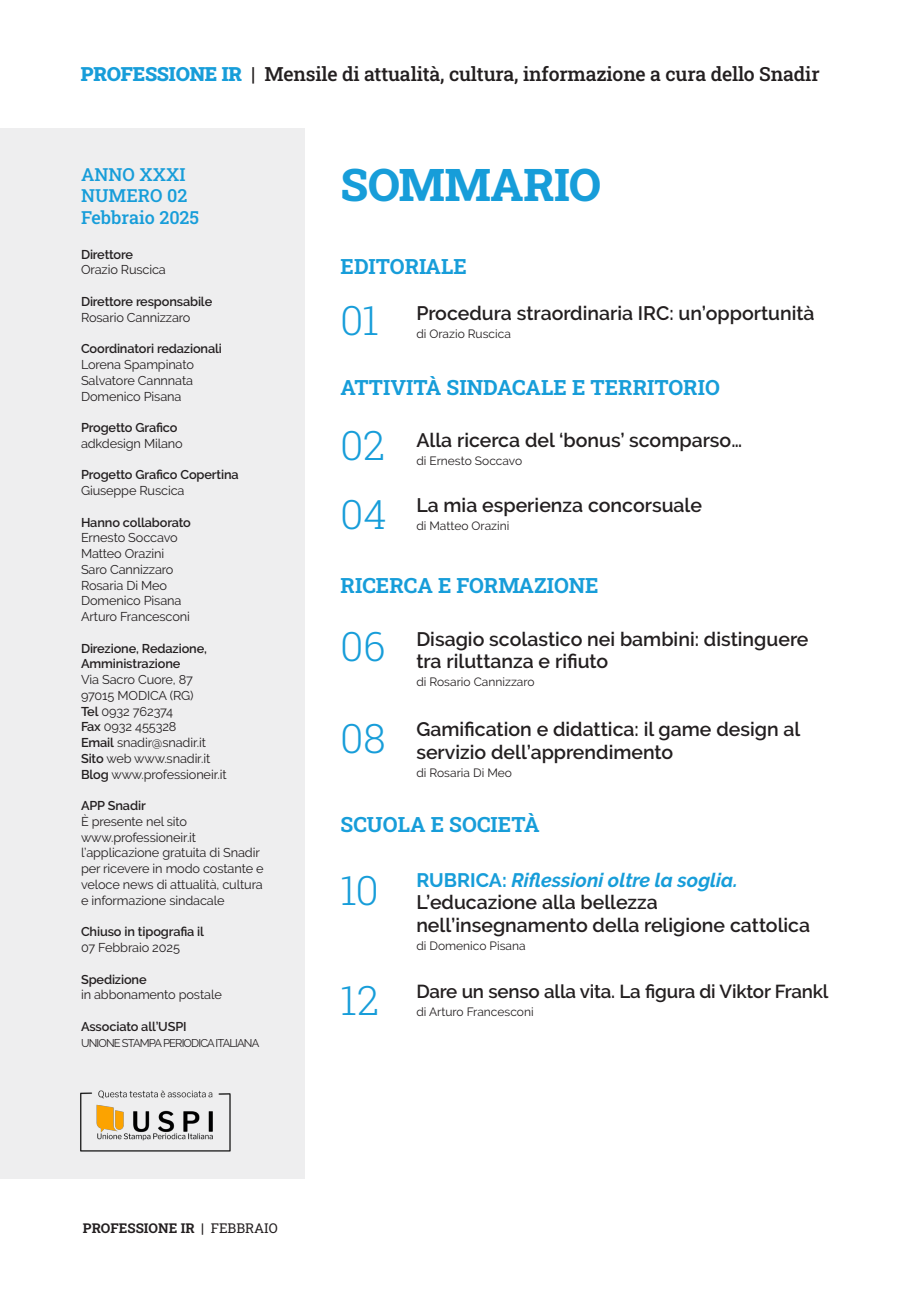
<style>
.page{position:relative;width:906px;height:1289px;background:#fff}
.page>*{position:absolute;margin:0;border:0;box-sizing:border-box;transform-origin:0 0}
.t1{font:800 45px "Roboto Slab";letter-spacing:-.01em;color:#179dd9}
.t2{font:300 40.5px/69.4px "Roboto Slab";letter-spacing:-.005em;color:#179dd9}
.t3{font:700 21px "Roboto Slab";color:#179dd9}
.t4{font:600 19.5px/22.5px "Raleway";color:#231f20}
.t5{font:500 19.5px "Roboto Slab";letter-spacing:-.01em;color:#231f20}
.t6{font:600 18.75px "Raleway";letter-spacing:-.01em;color:#231f20}
.t7{font:500 18px/21px "Roboto Slab";color:#179dd9}
.t8{font:700 13.5px "Roboto Slab";color:#231f20}
.t9{font:12.75px/15.8px "Raleway";letter-spacing:-.01em;color:#231f20}
.t10{font:600 12.75px/15.8px "Raleway";letter-spacing:-.01em;color:#231f20}
.t11{font:12px "Raleway";color:#231f20}
.t12{font:11.25px "Raleway";letter-spacing:-.075em;color:#231f20}
.s1{font-weight:900;color:#179dd9}
.s2{font-weight:600}
.s3{font-weight:700;color:#179dd9}
.s4{font-weight:700;font-style:italic;color:#179dd9}
.s5{font-family:"Roboto Slab";font-weight:300;font-size:40.5px;color:#179dd9}
.s6{font-weight:400}
</style>
<div class="page">
<div style="left:0;top:128px;width:304px;height:1050px;background:#eeeeef"></div>
<img style="left:80px;top:1090px;width:151px;height:62px">
<h3 class="t5" style="left:81px;top:60px;width:740px"><span class="s1">PROFESSIONE IR</span> | Mensile di attualità, cultura, informazione a cura dello Snadir</h3>
<h3 class="t7" style="left:81px;top:164px;width:120px">ANNO XXXI<br>NUMERO 02<br>Febbraio 2025</h3>
<p class="t10" style="left:81px;top:246px;width:54px">Direttore</p>
<p class="t9" style="left:81px;top:262px;width:86px">Orazio Ruscica</p>
<p class="t10" style="left:81px;top:293px;width:133px">Direttore responsabile</p>
<p class="t9" style="left:81px;top:309px;width:111px">Rosario Cannizzaro</p>
<p class="t10" style="left:81px;top:341px;width:142px">Coordinatori redazionali</p>
<p class="t9" style="left:81px;top:356px;width:114px;text-align:justify">Lorena Spampinato Salvatore Cannnata Domenico Pisana</p>
<p class="t10" style="left:81px;top:419px;width:98px">Progetto Grafico</p>
<p class="t9" style="left:81px;top:435px;width:103px">adkdesign Milano</p>
<p class="t10" style="left:81px;top:467px;width:159px">Progetto Grafico Copertina</p>
<p class="t9" style="left:81px;top:482px;width:105px">Giuseppe Ruscica</p>
<p class="t10" style="left:81px;top:514px;width:111px">Hanno collaborato</p>
<p class="t9" style="left:81px;top:530px;width:110px">Ernesto Soccavo<br>Matteo Orazini<br>Saro Cannizzaro<br>Rosaria Di Meo<br>Domenico Pisana<br>Arturo Francesconi</p>
<p class="t10" style="left:81px;top:640px;width:127px">Direzione, Redazione,<br>Amministrazione</p>
<p class="t9" style="left:81px;top:671px;width:147px">Via Sacro Cuore, 87<br>97015 MODICA (RG)<br><span class="s2">Tel</span> 0932 762374<br><span class="s2">Fax</span> 0932 455328<br><span class="s2">Email</span> snadir@snadir.it<br><span class="s2">Sito</span> web www.snadir.it<br><span class="s2">Blog</span> www.professioneir.it</p>
<p class="t10" style="left:81px;top:797px;width:66px">APP Snadir</p>
<p class="t9" style="left:81px;top:813px;width:184px">È presente nel sito www.professioneir.it l’applicazione gratuita di Snadir per ricevere in modo costante e veloce news di attualità, cultura e informazione sindacale</p>
<p class="t10" style="left:81px;top:923px;width:125px">Chiuso in tipografia il</p>
<p class="t9" style="left:81px;top:939px;width:100px">07 Febbraio 2025</p>
<p class="t10" style="left:81px;top:971px;width:67px">Spedizione</p>
<p class="t9" style="left:81px;top:986px;width:142px">in abbonamento postale</p>
<p class="t10" style="left:81px;top:1018px;width:107px">Associato all’USPI</p>
<p class="t12" style="left:81px;top:1036px;width:180px">UNIONE STAMPA PERIODICA ITALIANA</p>
<h1 class="t1" style="left:340px;top:154px;width:262px">SOMMARIO</h1>
<h3 class="t3" style="left:340px;top:252px;width:128px">EDITORIALE</h3>
<h2 class="t2" style="left:340px;top:285px;width:40px">01</h2>
<h3 class="t4" style="left:416px;top:302px;width:400px">Procedura straordinaria IRC: un’opportunità</h3>
<p class="t11" style="left:416px;top:327px;width:96px">di Orazio Ruscica</p>
<h3 class="t3" style="left:340px;top:373px;width:381px">ATTIVITÀ SINDACALE E TERRITORIO</h3>
<h2 class="t2" style="left:340px;top:409px;width:48px">02<br>04</h2>
<h3 class="t4" style="left:416px;top:428px;width:327px">Alla ricerca del ‘bonus’ scomparso…</h3>
<p class="t11" style="left:416px;top:453px;width:107px">di Ernesto Soccavo</p>
<h3 class="t4" style="left:416px;top:494px;width:287px">La mia esperienza concorsuale</h3>
<p class="t11" style="left:416px;top:519px;width:95px">di Matteo Orazini</p>
<h3 class="t3" style="left:340px;top:571px;width:260px">RICERCA E FORMAZIONE</h3>
<h2 class="t2" style="left:340px;top:610px;width:47px">06</h2>
<h2 class="t2" style="left:340px;top:702px;width:46px">08</h2>
<h3 class="t4" style="left:416px;top:627px;width:393px">Disagio scolastico nei bambini: distinguere tra riluttanza e rifiuto</h3>
<p class="t11" style="left:416px;top:675px;width:120px">di Rosario Cannizzaro</p>
<h3 class="t4" style="left:416px;top:718px;width:385px">Gamification e didattica: il game design al servizio dell’apprendimento</h3>
<p class="t11" style="left:416px;top:765px;width:97px">di Rosaria Di Meo</p>
<h3 class="t3" style="left:340px;top:810px;width:200px">SCUOLA E SOCIETÀ</h3>
<h2 class="t2" style="left:340px;top:854px;width:39px">10</h2>
<h3 class="t4" style="left:416px;top:868px;width:395px"><span class="s3">RUBRICA:</span> <span class="s4">Riflessioni oltre la soglia.<br></span>L’educazione alla bellezza nell’insegnamento della religione cattolica</h3>
<p class="t11" style="left:416px;top:938px;width:111px">di Domenico Pisana</p>
<h3 class="t6" style="left:340px;top:980px;width:489px"><span class="s5">12</span> Dare un senso alla vita. La figura di Viktor Frankl</h3>
<p class="t11" style="left:416px;top:1004px;width:119px">di Arturo Francesconi</p>
<p class="t8" style="left:83px;top:1218px;width:196px">PROFESSIONE IR | <span class="s6">FEBBRAIO</span></p>
</div>
